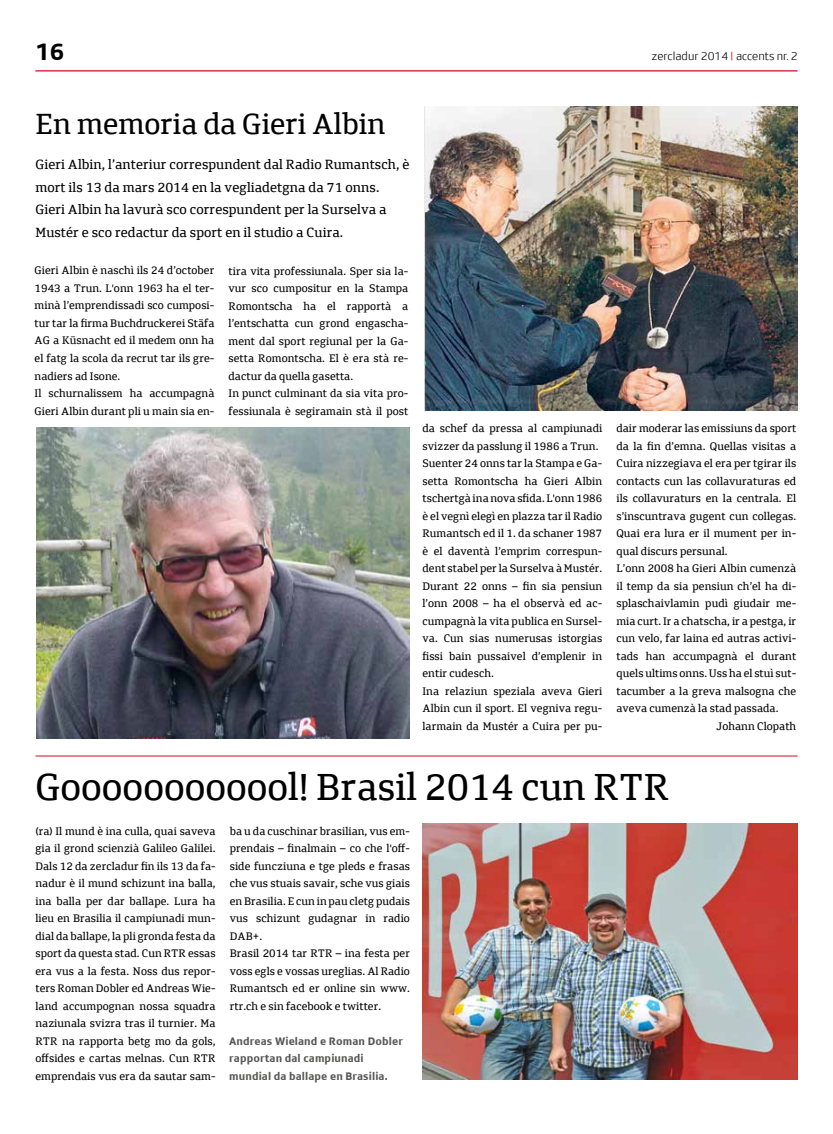
<style>
.page{position:relative;width:833px;height:1134px;background:#fff}
.page>*{position:absolute;margin:0;border:0;box-sizing:border-box;transform-origin:0 0}
.t1{font:38.75px "SRGSSR Type Serif";color:#000}
.t2{font:30px "SRGSSR Type Serif";color:#000}
.t3{font:700 25px "SRGSSR Type";color:#000}
.t4{font:13.75px/22.5px "SRGSSR Type Serif";letter-spacing:.005em;color:#000}
.t5{font:300 11.88px "SRGSSR Type";color:#000}
.t6{font:11.25px/17.5px "SRGSSR Type Serif";letter-spacing:.005em;color:#000}
.t7{font:700 11.25px/17.5px "SRGSSR Type";letter-spacing:.01em;color:#565655}
.s1{color:#d50920}
</style>
<div class="page">
<hr style="left:35px;top:70px;width:762px;height:1px;background:#d50920">
<img style="left:36px;top:428px;width:373px;height:310px">
<img style="left:424px;top:106px;width:373px;height:305px">
<hr style="left:36px;top:756px;width:761px;height:1px;background:#d50920">
<img style="left:422px;top:823px;width:375px;height:256px">
<h3 class="t3" style="left:35px;top:37px;width:30px">16</h3>
<p class="t5" style="left:651px;top:50px;width:147px">zercladur 2014 <span class="s1">|</span> accents nr.2</p>
<h2 class="t2" style="left:35px;top:106px;width:351px">En memoria da Gieri Albin</h2>
<p class="t4" style="left:35px;top:153px;width:375px">Gieri Albin, l’anteriur correspundent dal Radio Rumantsch, è mort ils 13 da mars 2014 en la vegliadetgna da 71 onns.<br>Gieri Albin ha lavurà sco correspundent per la Surselva a Mustér e sco redactur da sport en il studio a Cuira.</p>
<p class="t6" style="left:35px;top:262px;width:181px">Gieri Albin è naschì ils 24 d’october<br>1943 a Trun. L'onn 1963 ha el ter&shy;minà l’emprendissadi sco cumposi&shy;tur tar la firma Buchdruckerei Stäfa<br>AG a Küsnacht ed il medem onn ha el fatg la scola da recrut tar ils gre&shy;nadiers ad Isone.<br>Il schurnalissem ha accumpagnà<br>Gieri Albin durant pli u main sia en-</p>
<p class="t6" style="left:228px;top:262px;width:181px">tira vita professiunala. Sper sia la&shy;vur sco cumpositur en la Stampa<br>Romontscha ha el rapportà a l’entschatta cun grond engascha&shy;ment dal sport regiunal per la Ga&shy;setta Romontscha. El è era stà re&shy;dactur da quella gasetta.<br>In punct culminant da sia vita pro&shy;fessiunala è segiramain stà il post</p>
<p class="t6" style="left:422px;top:419px;width:181px">da schef da pressa al campiunadi svizzer da passlung il 1986 a Trun.<br>Suenter 24 onns tar la Stampa e Ga&shy;setta Romontscha ha Gieri Albin tschertgà ina nova sfida. L'onn 1986 è el vegnì elegì en plazza tar il Radio<br>Rumantsch ed il 1. da schaner 1987 è el daventà l’emprim correspun&shy;dent stabel per la Surselva à Mustér.<br>Durant 22 onns – fin sia pensiun l’onn 2008 – ha el observà ed ac&shy;cumpagnà la vita publica en Sursel&shy;va. Cun sias numerusas istorgias fissi bain pussaivel d’emplenir in entir cudesch.<br>Ina relaziun speziala aveva Gieri<br>Albin cun il sport. El vegniva regu&shy;larmain da Mustér a Cuira per pu-</p>
<p class="t6" style="left:616px;top:419px;width:181px">dair moderar las emissiuns da sport</p>
<p class="t6" style="left:616px;top:437px;width:181px">da la fin d’emna. Quellas visitas a</p>
<p class="t6" style="left:616px;top:454px;width:181px">Cuira nizzegiava el era per tgirar ils</p>
<p class="t6" style="left:616px;top:472px;width:181px">contacts cun las collavuraturas ed</p>
<p class="t6" style="left:616px;top:490px;width:181px">ils collavuraturs en la centrala. El</p>
<p class="t6" style="left:616px;top:507px;width:181px">s’inscuntrava gugent cun collegas.</p>
<p class="t6" style="left:616px;top:525px;width:181px">Quai era lura er il mument per in-</p>
<p class="t6" style="left:616px;top:542px;width:113px">qual discurs persunal.</p>
<p class="t6" style="left:616px;top:560px;width:181px">L’onn 2008 ha Gieri Albin cumenzà</p>
<p class="t6" style="left:616px;top:577px;width:181px">il temp da sia pensiun ch’el ha di-</p>
<p class="t6" style="left:616px;top:595px;width:181px">splaschaivlamin pudì giudair me-</p>
<p class="t6" style="left:616px;top:612px;width:181px">mia curt. Ir a chatscha, ir a pestga, ir</p>
<p class="t6" style="left:616px;top:630px;width:181px">cun velo, far laina ed autras activi-</p>
<p class="t6" style="left:616px;top:647px;width:181px">tads han accumpagnà el durant</p>
<p class="t6" style="left:616px;top:665px;width:181px">quels ultims onns. Uss ha el stuì sut-</p>
<p class="t6" style="left:616px;top:682px;width:181px">tacumber a la greva malsogna che</p>
<p class="t6" style="left:616px;top:700px;width:163px">aveva cumenzà la stad passada.</p>
<p class="t6" style="left:716px;top:717px;width:81px">Johann Clopath</p>
<h1 class="t1" style="left:36px;top:763px;width:635px">Goooooooooool! Brasil 2014 cun RTR</h1>
<p class="t6" style="left:35px;top:822px;width:182px;text-align:justify">(ra) Il mund è ina culla, quai saveva gia il grond scienzià Galileo Galilei.<br>Dals 12 da zercladur fin ils 13 da fa&shy;nadur è il mund schizunt ina balla, ina balla per dar ballape. Lura ha lieu en Brasilia il campiunadi mun&shy;dial da ballape, la pli gronda festa da sport da questa stad. Cun RTR essas era vus a la festa. Noss dus repor&shy;ters Roman Dobler ed Andreas Wie&shy;land accumpognan nossa squadra naziunala svizra tras il turnier. Ma RTR na rapporta betg mo da gols, offsides e cartas melnas. Cun RTR emprendais vus era da sautar sam-</p>
<p class="t6" style="left:230px;top:822px;width:182px">ba u da cuschinar brasilian, vus em&shy;prendais – finalmain – co che l'off&shy;side funcziuna e tge pleds e frasas che vus stuais savair, sche vus giais en Brasilia. E cun in pau cletg pudais vus schizunt gudagnar in radio<br>DAB+.<br>Brasil 2014 tar RTR – ina festa per voss egls e vossas ureglias. Al Radio<br>Rumantsch ed er online sin www. rtr.ch e sin facebook e twitter.</p>
<p class="t7" style="left:229px;top:1032px;width:175px">Andreas Wieland e Roman Dobler rapportan dal campiunadi mundial da ballape en Brasilia.</p>
</div>
